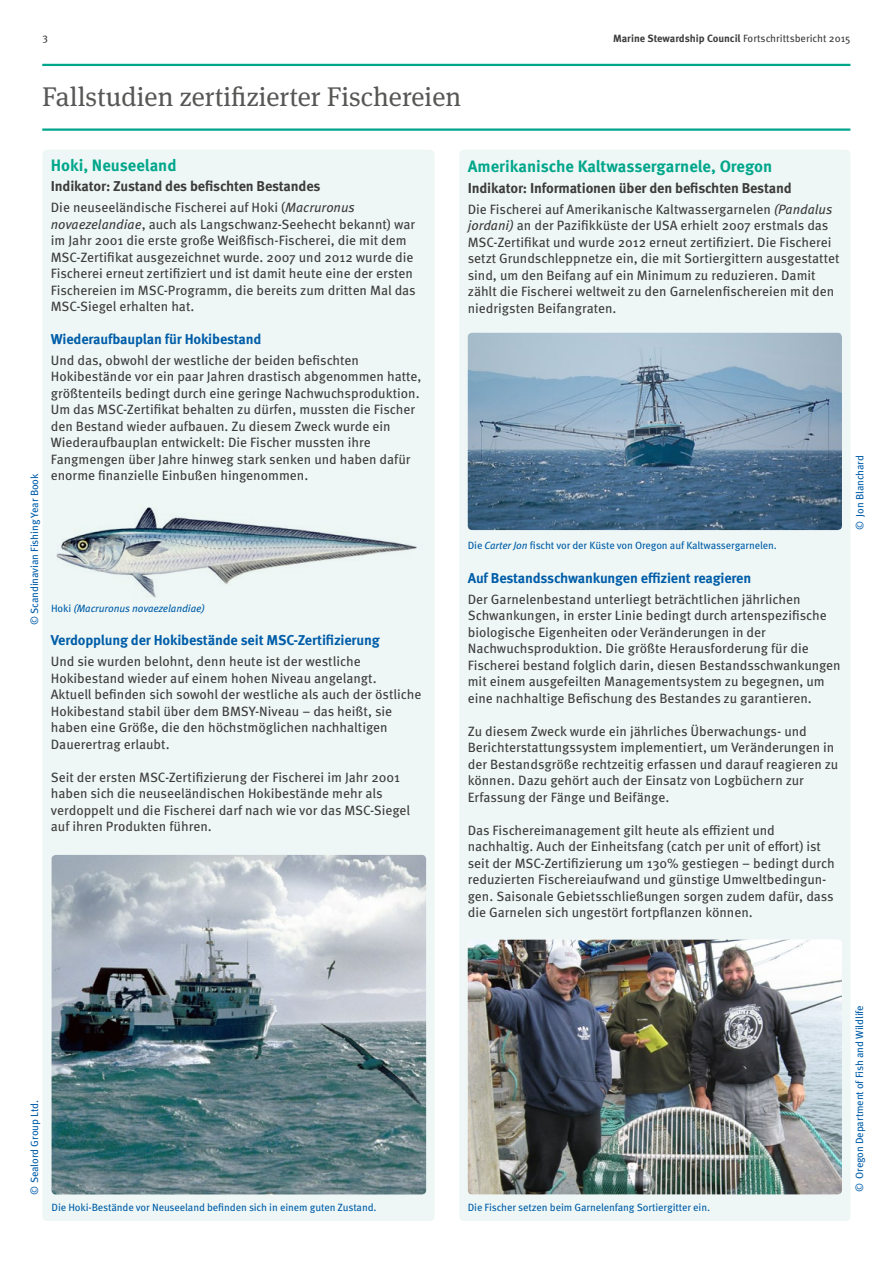
<style>
.page{position:relative;width:893px;height:1263px;background:#fff}
.page>*{position:absolute;margin:0;border:0;box-sizing:border-box;transform-origin:0 0}
.t1{font:27px "Meta Serif Pro";color:#575756}
.t2{font:700 16.5px "Meta Pro";color:#00a68b}
.t3{font:700 14.25px "Meta Pro";letter-spacing:-.01em;color:#005da9}
.t4{font:700 14.25px "Meta Pro";letter-spacing:-.01em;color:#3c3c3b}
.t5{font:13.5px/16.5px "Meta Pro";color:#3c3c3b}
.t6{font:10.5px "Meta Pro";letter-spacing:-.01em;color:#005da9}
.t7{font:700 10.5px "Meta Pro";color:#3c3c3b}
.t8{font:italic 10.5px "Meta Pro";letter-spacing:-.01em;color:#005da9}
.t9{font:10.5px "Meta Pro";color:#3c3c3b}
.s1{font-weight:400}
.s2{font-style:italic}
.s3{font-style:normal}
</style>
<div class="page">
<div style="left:459px;top:150px;width:391px;height:1071px;background:#eef7f5;border-radius:4px"></div>
<div style="left:43px;top:150px;width:392px;height:1071px;background:#eef7f5;border-radius:4px"></div>
<hr style="left:42px;top:64px;width:808px;height:2px;background:#00a68b">
<hr style="left:42px;top:128px;width:808px;height:3px;background:#00a68b">
<img style="left:56px;top:507px;width:361px;height:91px">
<img style="left:468px;top:333px;width:374px;height:197px">
<img style="left:468px;top:940px;width:374px;height:254px">
<img style="left:52px;top:855px;width:374px;height:339px">
<p class="t9" style="left:43px;top:31px;width:7px">3</p>
<p class="t7" style="left:613px;top:32px;width:239px">Marine Stewardship Council <span class="s1">Fortschrittsbericht 2015</span></p>
<h1 class="t1" style="left:42px;top:77px;width:420px">Fallstudien zertifizierter Fischereien</h1>
<p class="t6" style="left:28px;top:625px;width:153px;rotate:-90deg">© Scandinavian Fishing Year Book</p>
<p class="t2" style="left:51px;top:154px;width:127px">Hoki, Neuseeland</p>
<p class="t4" style="left:51px;top:177px;width:271px">Indikator: Zustand des befischten Bestandes</p>
<p class="t5" style="left:51px;top:200px;width:366px">Die neuseeländische Fischerei auf Hoki (<span class="s2">Macruronus novaezelandiae</span>, auch als Langschwanz-Seehecht bekannt) war im Jahr 2001 die erste große Weißfisch-Fischerei, die mit dem MSC-Zertifikat ausgezeichnet wurde. 2007 und 2012 wurde die Fischerei erneut zertifiziert und ist damit heute eine der ersten Fischereien im MSC-Programm, die bereits zum dritten Mal das MSC-Siegel erhalten hat.</p>
<p class="t3" style="left:51px;top:330px;width:212px">Wiederaufbauplan für Hokibestand</p>
<p class="t5" style="left:51px;top:352px;width:372px">Und das, obwohl der westliche der beiden befischten Hokibestände vor ein paar Jahren drastisch abgenommen hatte, größtenteils bedingt durch eine geringe Nachwuchsproduktion.<br>Um das MSC-Zertifikat behalten zu dürfen, mussten die Fischer den Bestand wieder aufbauen. Zu diesem Zweck wurde ein Wiederaufbauplan entwickelt: Die Fischer mussten ihre Fangmengen über Jahre hinweg stark senken und haben dafür enorme finanzielle Einbußen hingenommen.</p>
<p class="t8" style="left:51px;top:602px;width:155px"><span class="s3">Hoki</span> (Macruronus novaezelandiae)</p>
<p class="t3" style="left:51px;top:631px;width:330px">Verdopplung der Hokibestände seit MSC-Zertifizierung</p>
<p class="t5" style="left:51px;top:654px;width:372px">Und sie wurden belohnt, denn heute ist der westliche Hokibestand wieder auf einem hohen Niveau angelangt.<br>Aktuell befinden sich sowohl der westliche als auch der östliche Hokibestand stabil über dem BMSY-Niveau – das heißt, sie haben eine Größe, die den höchstmöglichen nachhaltigen Dauerertrag erlaubt.</p>
<p class="t5" style="left:51px;top:769px;width:361px">Seit der ersten MSC-Zertifizierung der Fischerei im Jahr 2001 haben sich die neuseeländischen Hokibestände mehr als verdoppelt und die Fischerei darf nach wie vor das MSC-Siegel auf ihren Produkten führen.</p>
<p class="t2" style="left:468px;top:156px;width:306px">Amerikanische Kaltwassergarnele, Oregon</p>
<p class="t4" style="left:468px;top:179px;width:325px">Indikator: Informationen über den befischten Bestand</p>
<p class="t5" style="left:468px;top:201px;width:373px">Die Fischerei auf Amerikanische Kaltwassergarnelen <span class="s2">(Pandalus jordani)</span> an der Pazifikküste der USA erhielt 2007 erstmals das MSC-Zertifikat und wurde 2012 erneut zertifiziert. Die Fischerei setzt Grundschleppnetze ein, die mit Sortiergittern ausgestattet sind, um den Beifang auf ein Minimum zu reduzieren. Damit zählt die Fischerei weltweit zu den Garnelenfischereien mit den niedrigsten Beifangraten.</p>
<p class="t6" style="left:468px;top:539px;width:311px">Die <span class="s2">Carter Jon</span> fischt vor der Küste von Oregon auf Kaltwassergarnelen.</p>
<p class="t3" style="left:468px;top:569px;width:285px">Auf Bestandsschwankungen effizient reagieren</p>
<p class="t5" style="left:468px;top:591px;width:374px">Der Garnelenbestand unterliegt beträchtlichen jährlichen Schwankungen, in erster Linie bedingt durch artenspezifische biologische Eigenheiten oder Veränderungen in der Nachwuchsproduktion. Die größte Herausforderung für die Fischerei bestand folglich darin, diesen Bestandsschwankungen mit einem ausgefeilten Managementsystem zu begegnen, um eine nachhaltige Befischung des Bestandes zu garantieren.</p>
<p class="t5" style="left:468px;top:723px;width:372px">Zu diesem Zweck wurde ein jährliches Überwachungs- und Berichterstattungssystem implementiert, um Veränderungen in der Bestandsgröße rechtzeitig erfassen und darauf reagieren zu können. Dazu gehört auch der Einsatz von Logbüchern zur Erfassung der Fänge und Beifänge.</p>
<p class="t5" style="left:468px;top:822px;width:368px">Das Fischereimanagement gilt heute als effizient und nachhaltig. Auch der Einheitsfang (catch per unit of effort) ist seit der MSC-Zertifizierung um 130% gestiegen – bedingt durch reduzierten Fischereiaufwand und günstige Umweltbedingun&shy;gen. Saisonale Gebietsschließungen sorgen zudem dafür, dass die Garnelen sich ungestört fortpflanzen können.</p>
<p class="t6" style="left:853px;top:530px;width:76px;rotate:-90deg">© Jon Blanchard</p>
<p class="t6" style="left:28px;top:1194px;width:96px;rotate:-90deg">© Sealord Group Ltd.</p>
<p class="t6" style="left:52px;top:1200px;width:327px">Die Hoki-Bestände vor Neuseeland befinden sich in einem guten Zustand.</p>
<p class="t6" style="left:468px;top:1200px;width:244px">Die Fischer setzen beim Garnelenfang Sortiergitter ein.</p>
<p class="t6" style="left:853px;top:1192px;width:189px;rotate:-90deg">© Oregon Department of Fish and Wildlife</p>
</div>
